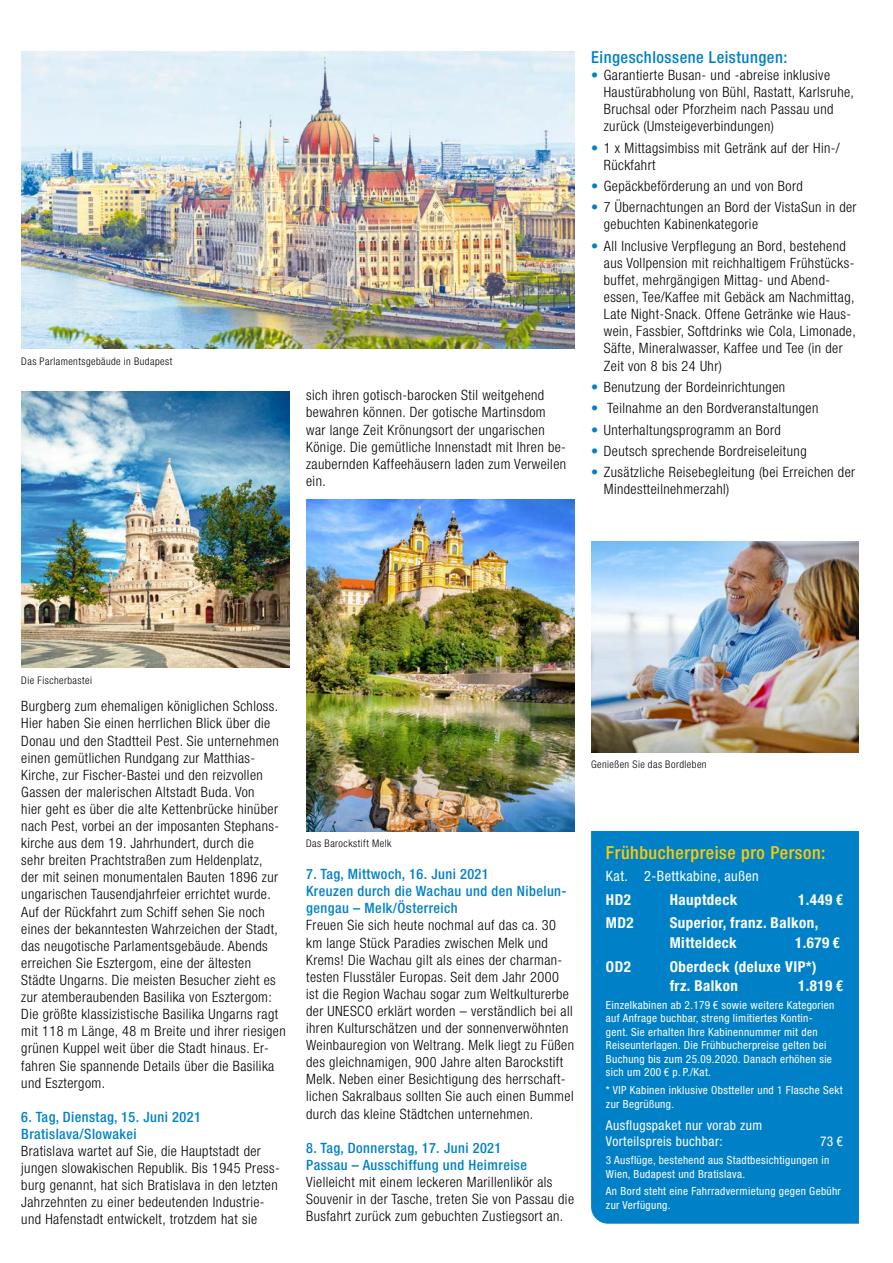
<style>
.page{position:relative;width:893px;height:1263px;background:#fff}
.page>*{position:absolute;margin:0;border:0;box-sizing:border-box;transform-origin:0 0}
.t1{font:500 condensed 18px "Helvetica Neue LT Pro";letter-spacing:.03em;color:#fecc00}
.t2{font:500 condensed 16.5px "Helvetica Neue LT Pro";letter-spacing:.03em;color:#0081c7}
.t3{font:700 condensed 15px/19.5px "Helvetica Neue LT Pro";letter-spacing:.03em;color:#fff}
.t4{font:300 condensed 14.25px/17.1px "Helvetica Neue LT Pro";letter-spacing:.03em;color:#000}
.t5{font:500 condensed 14.25px/17.1px "Helvetica Neue LT Pro";letter-spacing:.03em;color:#0081c7}
.t6{font:condensed 14.25px "Helvetica Neue LT Pro";letter-spacing:.03em;color:#fff}
.t7{font:condensed 13.5px/16.5px "Helvetica Neue LT Pro";letter-spacing:.03em;color:#fff}
.t8{font:condensed 11.25px/13.5px "Helvetica Neue LT Pro";letter-spacing:.03em;color:#fff}
.t9{font:300 condensed 10.5px "Helvetica Neue LT Pro";letter-spacing:.045em;color:#000}
.s1{color:#0081c7}
</style>
<div class="page">
<img style="left:21px;top:51px;width:553px;height:298px">
<div style="left:591px;top:831px;width:268px;height:393px;background:#0081c7"></div>
<img style="left:21px;top:391px;width:268px;height:277px">
<img style="left:306px;top:499px;width:268px;height:332px">
<img style="left:591px;top:541px;width:268px;height:211px">
<p class="t9" style="left:21px;top:355px;width:152px">Das Parlamentsgebäude in Budapest</p>
<p class="t4" style="left:306px;top:387px;width:262px">sich ihren gotisch-barocken Stil weitgehend bewahren können. Der gotische Martinsdom war lange Zeit Krönungsort der ungarischen Könige. Die gemütliche Innenstadt mit Ihren be&shy;zaubernden Kaffeehäusern laden zum Verweilen ein.</p>
<p class="t2" style="left:591px;top:47px;width:198px">Eingeschlossene Leistungen:</p>
<p class="t4" style="left:604px;top:66px;width:252px;text-indent:-13px"><span class="s1">•</span> Garantierte Busan- und -abreise inklusive Haustürabholung von Bühl, Rastatt, Karlsruhe, Bruchsal oder Pforzheim nach Passau und zurück (Umsteigeverbindungen)</p>
<p class="t4" style="left:604px;top:139px;width:238px;text-indent:-13px"><span class="s1">•</span> 1 x Mittagsimbiss mit Getränk auf der Hin-/<br>Rückfahrt</p>
<p class="t4" style="left:591px;top:177px;width:213px"><span class="s1">•</span> Gepäckbeförderung an und von Bord</p>
<p class="t4" style="left:604px;top:199px;width:254px;text-indent:-13px"><span class="s1">•</span> 7 Übernachtungen an Bord der VistaSun in der gebuchten Kabinenkategorie</p>
<p class="t4" style="left:604px;top:237px;width:254px;text-indent:-13px"><span class="s1">•</span> All Inclusive Verpflegung an Bord, bestehend aus Vollpension mit reichhaltigem Frühstücks&shy;buffet, mehrgängigen Mittag- und Abend&shy;essen, Tee/Kaffee mit Gebäck am Nachmittag, Late Night-Snack. Offene Getränke wie Haus&shy;wein, Fassbier, Softdrinks wie Cola, Limonade, Säfte, Mineralwasser, Kaffee und Tee (in der Zeit von 8 bis 24 Uhr)</p>
<p class="t4" style="left:591px;top:378px;width:196px"><span class="s1">•</span> Benutzung der Bordeinrichtungen</p>
<p class="t4" style="left:591px;top:399px;width:229px"><span class="s1">•</span> Teilnahme an den Bordveranstaltungen</p>
<p class="t4" style="left:591px;top:421px;width:191px"><span class="s1">•</span> Unterhaltungsprogramm an Bord</p>
<p class="t4" style="left:591px;top:442px;width:217px"><span class="s1">•</span> Deutsch sprechende Bordreiseleitung</p>
<p class="t4" style="left:604px;top:464px;width:253px;text-indent:-13px"><span class="s1">•</span> Zusätzliche Reisebegleitung (bei Erreichen der<br>Mindestteilnehmerzahl)</p>
<p class="t9" style="left:21px;top:674px;width:72px">Die Fischerbastei</p>
<p class="t4" style="left:21px;top:698px;width:266px">Burgberg zum ehemaligen königlichen Schloss.<br>Hier haben Sie einen herrlichen Blick über die Donau und den Stadtteil Pest. Sie unternehmen einen gemütlichen Rundgang zur Matthias-Kirche, zur Fischer-Bastei und den reizvollen Gassen der malerischen Altstadt Buda. Von<br>hier geht es über die alte Kettenbrücke hinüber nach Pest, vorbei an der imposanten Stephans&shy;kirche aus dem 19. Jahrhundert, durch die<br>sehr breiten Prachtstraßen zum Heldenplatz,<br>der mit seinen monumentalen Bauten 1896 zur ungarischen Tausendjahrfeier errichtet wurde.<br>Auf der Rückfahrt zum Schiff sehen Sie noch eines der bekanntesten Wahrzeichen der Stadt, das neugotische Parlamentsgebäude. Abends erreichen Sie Esztergom, eine der ältesten Städte Ungarns. Die meisten Besucher zieht es zur atemberaubenden Basilika von Esztergom:<br>Die größte klassizistische Basilika Ungarns ragt mit 118 m Länge, 48 m Breite und ihrer riesigen grünen Kuppel weit über die Stadt hinaus. Er&shy;fahren Sie spannende Details über die Basilika und Esztergom.</p>
<p class="t5" style="left:21px;top:1108px;width:181px">6. Tag, Dienstag, 15. Juni 2021<br>Bratislava/Slowakei</p>
<p class="t4" style="left:21px;top:1142px;width:260px">Bratislava wartet auf Sie, die Hauptstadt der jungen slowakischen Republik. Bis 1945 Press&shy;burg genannt, hat sich Bratislava in den letzten Jahrzehnten zu einer bedeutenden Industrie&shy;und Hafenstadt entwickelt, trotzdem hat sie</p>
<p class="t9" style="left:591px;top:758px;width:117px">Genießen Sie das Bordleben</p>
<p class="t9" style="left:306px;top:837px;width:87px">Das Barockstift Melk</p>
<p class="t5" style="left:306px;top:865px;width:262px">7. Tag, Mittwoch, 16. Juni 2021<br>Kreuzen durch die Wachau und den Nibelun&shy;gengau – Melk/Österreich</p>
<p class="t4" style="left:306px;top:917px;width:269px">Freuen Sie sich heute nochmal auf das ca. 30 km lange Stück Paradies zwischen Melk und Krems! Die Wachau gilt als eines der charman&shy;testen Flusstäler Europas. Seit dem Jahr 2000 ist die Region Wachau sogar zum Weltkulturerbe der UNESCO erklärt worden – verständlich bei all ihren Kulturschätzen und der sonnenverwöhnten Weinbauregion von Weltrang. Melk liegt zu Füßen des gleichnamigen, 900 Jahre alten Barockstift Melk. Neben einer Besichtigung des herrschaft&shy;lichen Sakralbaus sollten Sie auch einen Bummel durch das kleine Städtchen unternehmen.</p>
<p class="t5" style="left:306px;top:1139px;width:222px">8. Tag, Donnerstag, 17. Juni 2021<br>Passau – Ausschiffung und Heimreise</p>
<p class="t4" style="left:306px;top:1173px;width:269px">Vielleicht mit einem leckeren Marillenlikör als<br>Souvenir in der Tasche, treten Sie von Passau die<br>Busfahrt zurück zum gebuchten Zustiegsort an.</p>
<p class="t1" style="left:606px;top:841px;width:221px">Frühbucherpreise pro Person:</p>
<p class="t6" style="left:606px;top:867px;width:154px">Kat. 2-Bettkabine, außen</p>
<p class="t3" style="left:606px;top:889px;width:27px">HD2</p>
<p class="t3" style="left:670px;top:889px;width:69px">Hauptdeck</p>
<p class="t3" style="left:798px;top:889px;width:46px">1.449 €</p>
<p class="t3" style="left:606px;top:913px;width:29px">MD2</p>
<p class="t3" style="left:670px;top:913px;width:150px">Superior, franz. Balkon,<br>Mitteldeck</p>
<p class="t3" style="left:795px;top:933px;width:46px">1.679 €</p>
<p class="t3" style="left:606px;top:956px;width:27px">OD2</p>
<p class="t3" style="left:670px;top:956px;width:148px">Oberdeck (deluxe VIP*) frz. Balkon</p>
<p class="t3" style="left:798px;top:976px;width:46px">1.819 €</p>
<p class="t8" style="left:606px;top:998px;width:230px">Einzelkabinen ab 2.179 € sowie weitere Kategorien auf Anfrage buchbar, streng limitiertes Kontin&shy;gent. Sie erhalten Ihre Kabinennummer mit den Reiseunterlagen. Die Frühbucherpreise gelten bei Buchung bis zum 25.09.2020. Danach erhöhen sie sich um 200 € p. P./Kat.</p>
<p class="t8" style="left:606px;top:1083px;width:238px">* VIP Kabinen inklusive Obstteller und 1 Flasche Sekt zur Begrüßung.</p>
<p class="t7" style="left:606px;top:1116px;width:158px">Ausflugspaket nur vorab zum<br>Vorteilspreis buchbar:</p>
<p class="t7" style="left:820px;top:1133px;width:24px">73€</p>
<p class="t8" style="left:606px;top:1153px;width:225px">3 Ausflüge, bestehend aus Stadtbesichtigungen in<br>Wien, Budapest und Bratislava.</p>
<p class="t8" style="left:606px;top:1184px;width:237px">An Bord steht eine Fahrradvermietung gegen Gebühr zur Verfügung.</p>
</div>
